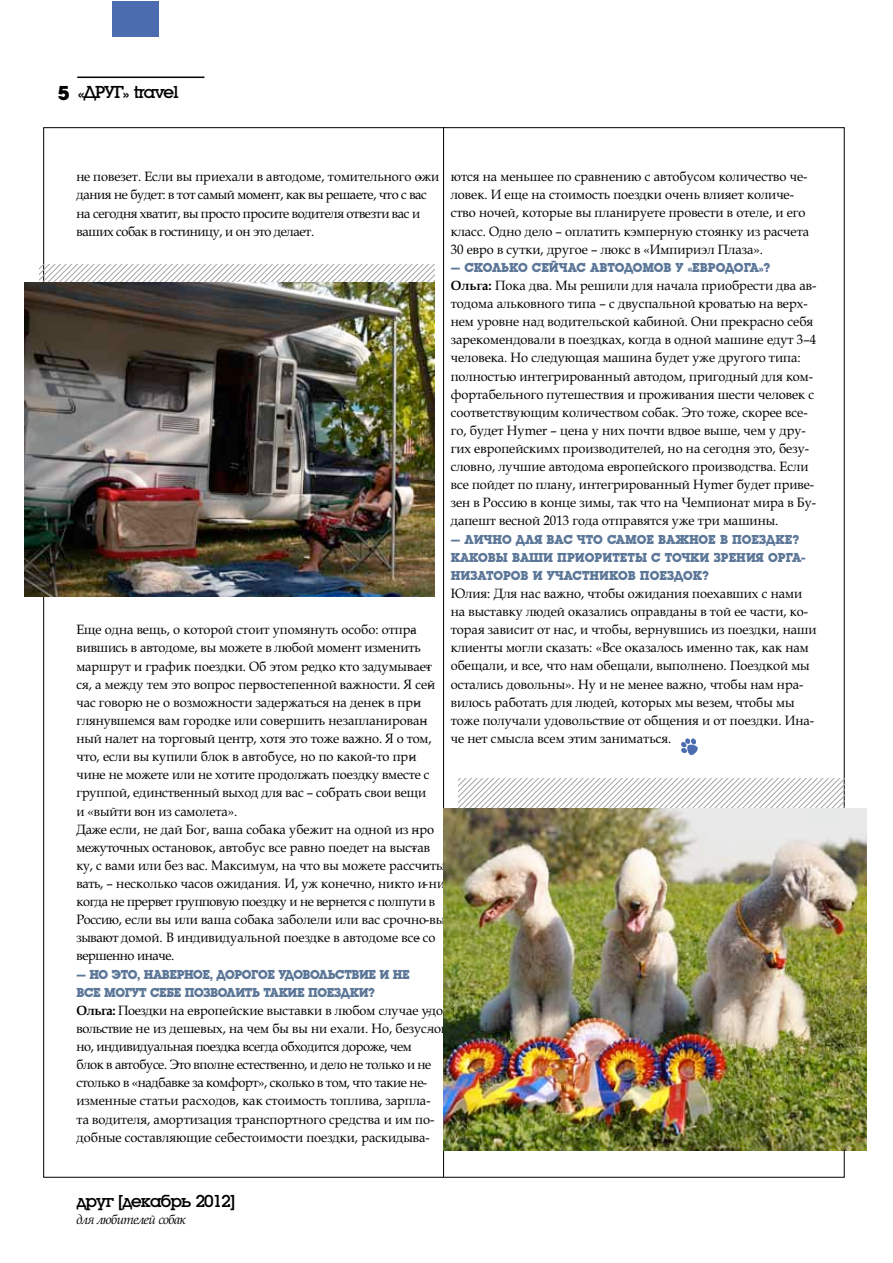
<style>
.page{position:relative;width:893px;height:1263px;background:#fff}
.page>*{position:absolute;margin:0;border:0;box-sizing:border-box;transform-origin:0 0}
.t1{font:18px "Dr Luga";letter-spacing:-.05em;color:#000}
.t2{font:13.5px/18.1px "Dr Book Antiqua";color:#000;scale:.95 1}
.t3{font:13.5px/18.1px "Dr Book Antiqua";letter-spacing:-.03em;color:#000;scale:.95 1}
.t4{font:700 13.5px/18.1px "Dr Luga";letter-spacing:-.02em;color:#5c7798;scale:.95 1}
.t5{font:700 13.5px/18.1px "Dr Luga";color:#5c7798;scale:.95 1}
.t6{font:italic 13.5px "Dr Book Antiqua";color:#000}
.s1{font-weight:700;font-size:21px}
.s2{font-weight:700}
</style>
<div class="page">
<hr style="left:77px;top:77px;width:127px;height:1px;background:#000">
<div style="left:112px;top:1px;width:46px;height:36px;background:#4b6caf"></div>
<hr style="left:443px;top:127px;width:1px;height:1050px;background:#000">
<svg style="left:681px;top:738px;width:17px;height:17px"></svg>
<svg style="left:40px;top:264px;width:394px;height:18px"></svg>
<img style="left:24px;top:282px;width:410px;height:314px">
<svg style="left:458px;top:779px;width:387px;height:29px"></svg>
<img style="left:443px;top:808px;width:423px;height:342px">
<h1 class="t1" style="left:58px;top:83px;width:122px"><span class="s1">5</span> «ДРУГ» travel</h1>
<p class="t2" style="left:451px;top:167px;width:379px">ются на меньшее по сравнению с автобусом количество че&shy;ловек. И еще на стоимость поездки очень влияет количе&shy;ство ночей, которые вы планируете провести в отеле, и его класс. Одно дело – оплатить кэмперную стоянку из расчета 30 евро в сутки, другое – люкс в «Импириэл Плаза».</p>
<p class="t4" style="left:451px;top:258px;width:338px">– СКОЛЬКО СЕЙЧАС АВТОДОМОВ У «ЕВРОДОГА»?</p>
<p class="t2" style="left:451px;top:276px;width:386px"><span class="s2">Ольга:</span> Пока два. Мы решили для начала приобрести два ав&shy;тодома альковного типа – с двуспальной кроватью на верх&shy;нем уровне над водительской кабиной. Они прекрасно себя зарекомендовали в поездках, когда в одной машине едут 3–4 человека. Но следующая машина будет уже другого типа: полностью интегрированный автодом, пригодный для ком&shy;фортабельного путешествия и проживания шести человек с соответствующим количеством собак. Это тоже, скорее все&shy;го, будет Hymer – цена у них почти вдвое выше, чем у дру&shy;гих европейскимх производителей, но на сегодня это, безу&shy;словно, лучшие автодома европейского производства. Если все пойдет по плану, интегрированный Hymer будет приве&shy;зен в Россию в кoнце зимы, так что на Чемпионат мира в Бу&shy;дапешт весной 2013 года отправятся уже три машины.</p>
<p class="t5" style="left:451px;top:530px;width:375px">– ЛИЧНО ДЛЯ ВАС ЧТО САМОЕ ВАЖНОЕ В ПОЕЗДКЕ?<br>КАКОВЫ ВАШИ ПРИОРИТЕТЫ С ТОЧКИ ЗРЕНИЯ ОРГА-<br>НИЗАТОРОВ И УЧАСТНИКОВ ПОЕЗДОК?</p>
<p class="t2" style="left:451px;top:584px;width:387px">Юлия: Для нас важно, чтобы ожидания поехавших с нами на выставку людей оказались оправданы в той ее части, ко&shy;торая зависит от нас, и чтобы, вернувшись из поездки, наши клиенты могли сказать: «Все оказалось именно так, как нам обещали, и все, что нам обещали, выполнено. Поездкой мы остались довольны». Ну и не менее важно, чтобы нам нра&shy;вилось работать для людей, которых мы везем, чтобы мы тоже получали удовольствие от общения и от поездки. Ина&shy;че нет смысла всем этим заниматься.</p>
<p class="t2" style="left:77px;top:168px;width:383px">не повезет. Если вы приехали в автодоме, томительного ожи</p>
<p class="t3" style="left:77px;top:168px;width:370px;text-indent:342px">- дания не будет: в тот самый момент, как вы решаете, что с вас на сегодня хватит, вы просто просите водителя отвезти вас и ваших собак в гостиницу, и он это делает.</p>
<p class="t2" style="left:77px;top:621px;width:379px">Еще одна вещь, о которой стоит упомянуть особо: отпра&shy;вившись в автодоме, вы можете в любой момент изменить маршрут и график поездки. Об этом редко кто задумывает&shy;ся, а между тем это вопрос первостепенной важности. Я сей&shy;час говорю не о возможности задержаться на денек в при&shy;глянувшемся вам городке или совершить незапланирован&shy;ный налет на торговый центр, хотя это тоже важно. Я о том, что, если вы купили блок в автобусе, но по какой-то при&shy;чине не можете или не хотите продолжать поездку вместе с группой, единственный выход для вас – собрать свои вещи и «выйти вон из самолета».<br>Даже если, не дай Бог, ваша собака убежит на одной из про</p>
<p class="t2" style="left:77px;top:820px;width:374px;text-indent:337px">- межуточных остановок, автобус все равно поедет на выстав</p>
<p class="t2" style="left:77px;top:838px;width:390px;text-indent:336px">-<br>ку, с вами или без вас. Максимум, на что вы можете рассчиты</p>
<p class="t2" style="left:77px;top:856px;width:390px;text-indent:347px">- вать, – несколько часов ожидания. И, уж конечно, никто и-ни когда не прервет групповую поездку и не вернется с полпути в Россию, если вы или ваша собака заболели или вас срочно-вы зывают домой. В индивидуальной поездке в автодоме все- со вершенно иначе.</p>
<p class="t4" style="left:77px;top:965px;width:352px">– НО ЭТО, НАВЕРНОЕ, ДОРОГОЕ УДОВОЛЬСТВИЕ И НЕ<br>ВСЕ МОГУТ СЕБЕ ПОЗВОЛИТЬ ТАКИЕ ПОЕЗДКИ?</p>
<p class="t2" style="left:77px;top:1001px;width:387px"><span class="s2">Ольга:</span> Поездки на европейские выставки в любом случае удо</p>
<p class="t2" style="left:77px;top:1001px;width:392px;text-indent:350px">- вольствие не из дешевых, на чем бы вы ни ехали. Но, безуслов</p>
<p class="t2" style="left:428px;top:1019px;width:6px">-</p>
<p class="t2" style="left:77px;top:1037px;width:378px">но, индивидуальная поездка всегда обходится дороже, чем блок в автобусе. Это вполне естественно, и дело не только и не столько в «надбавке за комфорт», сколько в том, что такие не&shy;изменные статьи расходов, как стоимость топлива, зарпла&shy;та водителя, амортизация транспортного средства и им по&shy;добные составляющие себестоимости поездки, раскидыва-</p>
<h1 class="t1" style="left:77px;top:1192px;width:160px">друг [декабрь 2012]</h1>
<p class="t6" style="left:77px;top:1211px;width:111px">для любителей собак</p>
</div>
